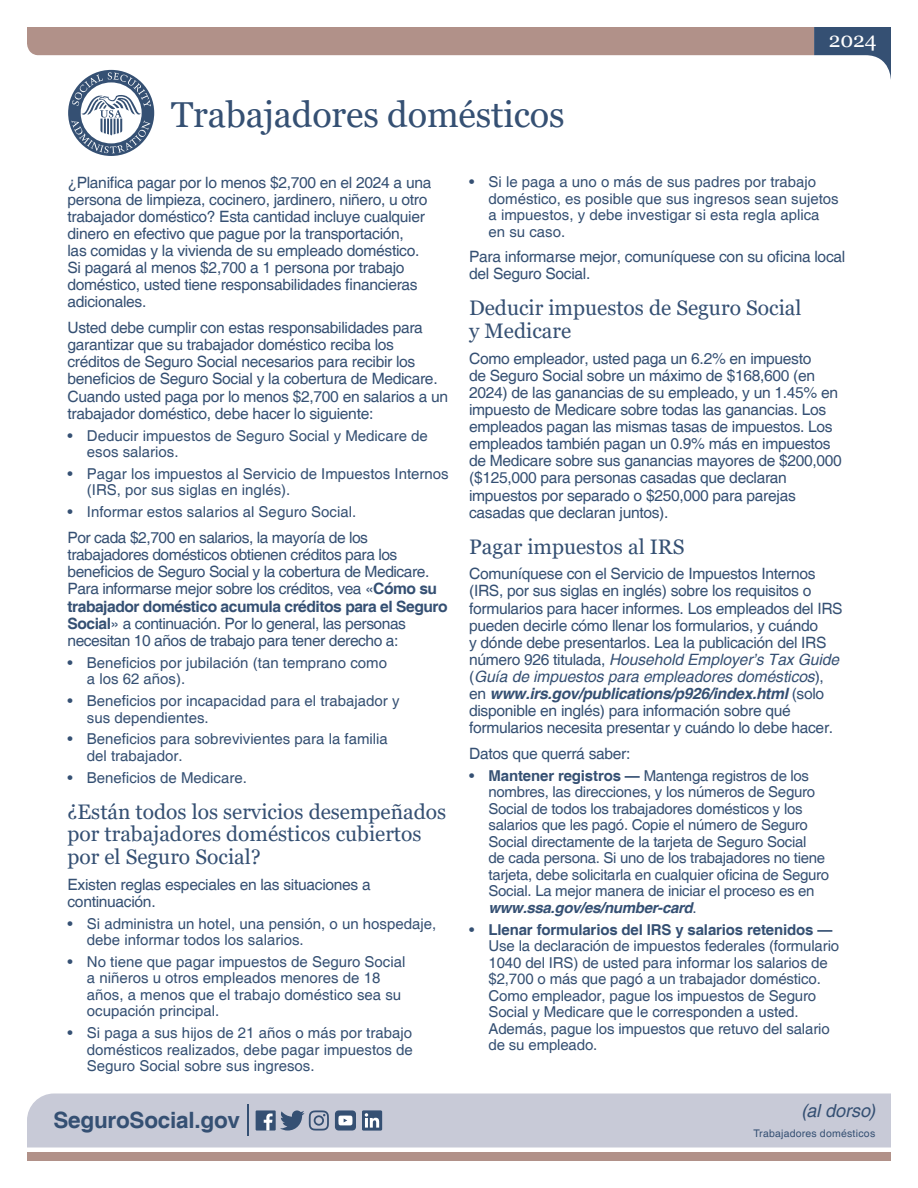
<style>
.page{position:relative;width:918px;height:1188px;background:#fff}
.page>*{position:absolute;margin:0;border:0;box-sizing:border-box;transform-origin:0 0}
.t1{font:36px "Georgia";letter-spacing:-.005em;color:#355073}
.t2{font:700 22.5px "Helvetica";letter-spacing:-.01em;color:#355073}
.t3{font:21px/22.5px "Georgia";color:#355073}
.t4{font:21px "Georgia";color:#fff}
.t5{font:italic 18px "Helvetica";letter-spacing:-.005em;color:#355073}
.t6{font:15.6px/17.1px "Helvetica";letter-spacing:-.02em;color:#355073}
.t7{font:15px/16.5px "Helvetica";color:#355073}
.t8{font:15px/16.5px "Helvetica";letter-spacing:-.02em;color:#355073}
.t9{font:10.5px "Helvetica";letter-spacing:.02em;color:#355073}
.s1{font-weight:700}
.s2{font-style:italic}
.s3{font-weight:700;font-style:italic}
</style>
<div class="page">
<div style="left:27px;top:1094px;width:864px;height:54px;background:#c8cad7"></div>
<div style="left:27px;top:1153px;width:864px;height:8px;background:#b19189"></div>
<hr style="left:247px;top:1105px;width:2px;height:31px;background:#355073">
<svg style="left:27px;top:27px;width:864px;height:126px"></svg>
<div style="left:256px;top:1110px;width:20px;height:21px;background:#355073"></div>
<svg style="left:264px;top:1113px;width:9px;height:18px"></svg>
<svg style="left:280px;top:1110px;width:49px;height:21px"></svg>
<svg style="left:335px;top:1110px;width:21px;height:21px"></svg>
<svg style="left:362px;top:1110px;width:20px;height:21px"></svg>
<h1 class="t1" style="left:171px;top:93px;width:395px">Trabajadores domésticos</h1>
<p class="t4" style="left:829px;top:27px;width:49px">2024</p>
<p class="t6" style="left:68px;top:174px;width:365px">¿Planifica pagar por lo menos $2,700 en el 2024 a una persona de limpieza, cocinero, jardinero, niñero, u otro trabajador doméstico? Esta cantidad incluye cualquier dinero en efectivo que pague por la transportación,<br>las comidas y la vivienda de su empleado doméstico.<br>Si pagará al menos $2,700 a 1 persona por trabajo doméstico, usted tiene responsabilidades financieras adicionales.</p>
<p class="t6" style="left:68px;top:320px;width:382px">Usted debe cumplir con estas responsabilidades para garantizar que su trabajador doméstico reciba los créditos de Seguro Social necesarios para recibir los beneficios de Seguro Social y la cobertura de Medicare.<br>Cuando usted paga por lo menos $2,700 en salarios a un trabajador doméstico, debe hacer lo siguiente:</p>
<p class="t7" style="left:87px;top:428px;width:342px;text-indent:-19px">• Deducir impuestos de Seguro Social y Medicare de esos salarios.</p>
<p class="t7" style="left:87px;top:466px;width:363px;text-indent:-19px">• Pagar los impuestos al Servicio de Impuestos Internos (IRS, por sus siglas en inglés).</p>
<p class="t7" style="left:68px;top:504px;width:290px">• Informar estos salarios al Seguro Social.</p>
<p class="t6" style="left:68px;top:530px;width:382px">Por cada $2,700 en salarios, la mayoría de los trabajadores domésticos obtienen créditos para los beneficios de Seguro Social y la cobertura de Medicare.<br>Para informarse mejor sobre los créditos, vea «<span class="s1">Cómo su trabajador doméstico acumula créditos para el Seguro Social</span>» a continuación. Por lo general, las personas necesitan 10 años de trabajo para tener derecho a:</p>
<p class="t7" style="left:87px;top:655px;width:302px;text-indent:-19px">• Beneficios por jubilación (tan temprano como a los 62 años).</p>
<p class="t7" style="left:87px;top:693px;width:314px;text-indent:-19px">• Beneficios por incapacidad para el trabajador y sus dependientes.</p>
<p class="t7" style="left:87px;top:731px;width:302px;text-indent:-19px">• Beneficios para sobrevivientes para la familia del trabajador.</p>
<p class="t7" style="left:68px;top:770px;width:181px">• Beneficios de Medicare.</p>
<h1 class="t3" style="left:68px;top:801px;width:380px">¿Están todos los servicios desempeñados por trabajadores domésticos cubiertos por el Seguro Social?</h1>
<p class="t6" style="left:68px;top:876px;width:305px">Existen reglas especiales en las situaciones a continuación.</p>
<p class="t7" style="left:87px;top:916px;width:351px;text-indent:-19px">• Si administra un hotel, una pensión, o un hospedaje, debe informar todos los salarios.</p>
<p class="t7" style="left:87px;top:954px;width:320px;text-indent:-19px">• No tiene que pagar impuestos de Seguro Social a niñeros u otros empleados menores de 18 años, a menos que el trabajo doméstico sea su ocupación principal.</p>
<p class="t7" style="left:87px;top:1025px;width:327px;text-align:justify;text-indent:-19px">• Si paga a sus hijos de 21 años o más por trabajo domésticos realizados, debe pagar impuestos de Seguro Social sobre sus ingresos.</p>
<p class="t2" style="left:53px;top:1106px;width:188px">SeguroSocial.gov</p>
<p class="t7" style="left:489px;top:174px;width:352px;text-indent:-19px">• Si le paga a uno o más de sus padres por trabajo doméstico, es posible que sus ingresos sean sujetos a impuestos, y debe investigar si esta regla aplica en su caso.</p>
<p class="t6" style="left:469px;top:249px;width:378px">Para informarse mejor, comuníquese con su oficina local del Seguro Social.</p>
<h1 class="t3" style="left:469px;top:297px;width:334px">Deducir impuestos de Seguro Social y Medicare</h1>
<p class="t6" style="left:469px;top:350px;width:374px">Como empleador, usted paga un 6.2% en impuesto<br>de Seguro Social sobre un máximo de $168,600 (en 2024) de las ganancias de su empleado, y un 1.45% en impuesto de Medicare sobre todas las ganancias. Los empleados pagan las mismas tasas de impuestos. Los empleados también pagan un 0.9% más en impuestos de Medicare sobre sus ganancias mayores de $200,000 ($125,000 para personas casadas que declaran impuestos por separado o $250,000 para parejas casadas que declaran juntos).</p>
<h1 class="t3" style="left:469px;top:536px;width:217px">Pagar impuestos al IRS</h1>
<p class="t6" style="left:469px;top:566px;width:375px">Comuníquese con el Servicio de Impuestos Internos (IRS, por sus siglas en inglés) sobre los requisitos o formularios para hacer informes. Los empleados del IRS pueden decirle cómo llenar los formularios, y cuándo<br>y dónde debe presentarlos. Lea la publicación del IRS número 926 titulada, <span class="s2">Household Employer’s Tax Guide </span>(<span class="s2">Guía de impuestos para empleadores domésticos</span>), en <span class="s3">www.irs.gov/publications/p926/index.html</span> (solo disponible en inglés) para información sobre qué formularios necesita presentar y cuándo lo debe hacer.</p>
<p class="t6" style="left:469px;top:746px;width:163px">Datos que querrá saber:</p>
<p class="t8" style="left:489px;top:768px;width:342px;text-indent:-19px">• <span class="s1">Mantener registros —</span> Mantenga registros de los nombres, las direcciones, y los números de Seguro Social de todos los trabajadores domésticos y los salarios que les pagó. Copie el número de Seguro Social directamente de la tarjeta de Seguro Social<br>de cada persona. Si uno de los trabajadores no tiene tarjeta, debe solicitarla en cualquier oficina de Seguro Social. La mejor manera de iniciar el proceso es en <span class="s3">www.ssa.gov/es/number-card</span>.</p>
<p class="t7" style="left:489px;top:922px;width:352px;text-indent:-19px">• <span class="s1">Llenar formularios del IRS y salarios retenidos — </span>Use la declaración de impuestos federales (formulario 1040 del IRS) de usted para informar los salarios de $2,700 o más que pagó a un trabajador doméstico.<br>Como empleador, pague los impuestos de Seguro Social y Medicare que le corresponden a usted.<br>Además, pague los impuestos que retuvo del salario de su empleado.</p>
<p class="t5" style="left:801px;top:1101px;width:75px">(al dorso)</p>
<p class="t9" style="left:754px;top:1127px;width:123px">Trabajadores domésticos</p>
</div>
